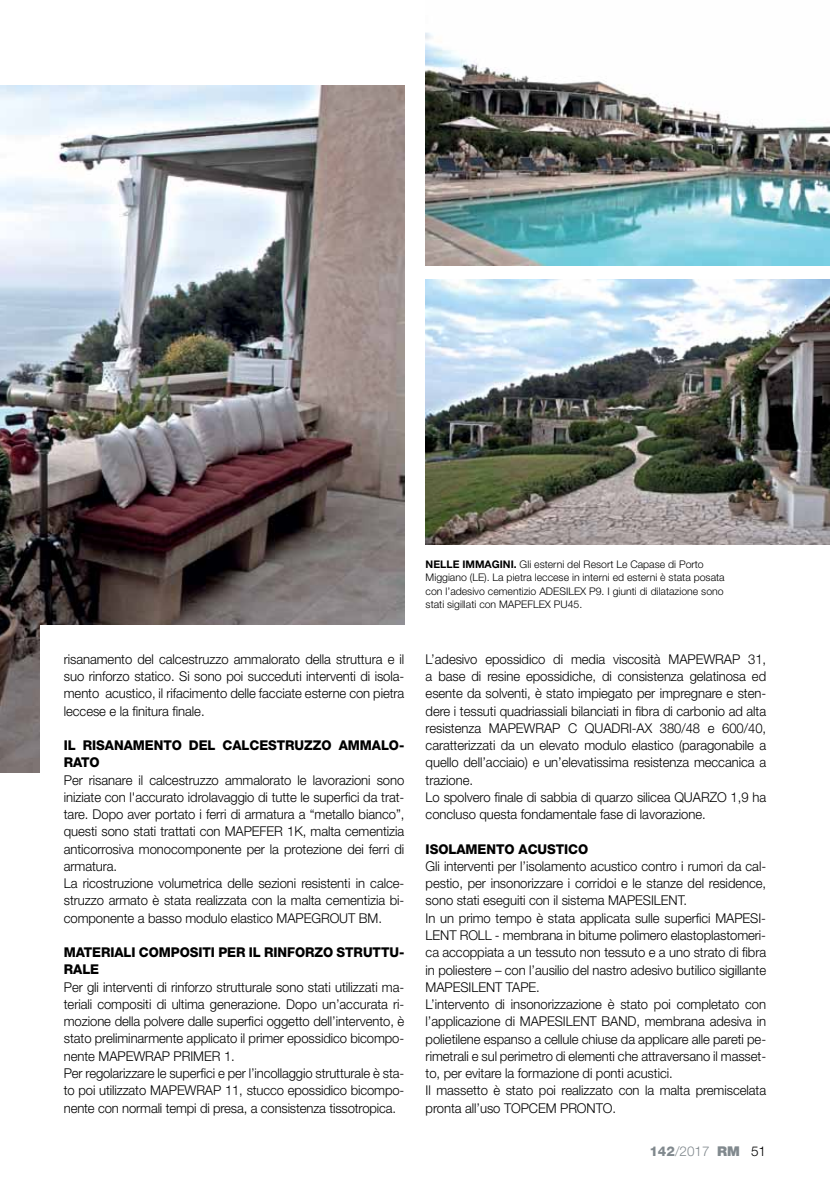
<style>
.page{position:relative;width:830px;height:1191px;background:#fff}
.page>*{position:absolute;margin:0;border:0;box-sizing:border-box;transform-origin:0 0}
.t1{font:300 13.5px/17.2px "Helvetica Neue LT Std";letter-spacing:-.005em;color:#000}
.t2{font:800 13.5px/17.2px "Helvetica Neue LT Std";letter-spacing:-.005em;color:#000}
.t3{font:300 13.5px "Helvetica Neue LT Std";color:#81898e}
.t4{font:300 10.5px/13.5px "Helvetica Neue LT Std";color:#000}
.s1{font-weight:700}
.s2{font-weight:800}
.s3{font-weight:900}
.s4{color:#000}
</style>
<div class="page">
<img style="left:0;top:85px;width:404px;height:687px">
<img style="left:425px;top:32px;width:404px;height:234px">
<img style="left:425px;top:280px;width:404px;height:265px">
<div style="left:40px;top:625px;width:490px;height:332px;background:#fff"></div>
<p class="t1" style="left:64px;top:650px;width:342px;text-align:justify">risanamento del calcestruzzo ammalorato della struttura e il suo rinforzo statico. Si sono poi succeduti interventi di isola&shy;mento acustico, il rifacimento delle facciate esterne con pietra leccese e la finitura finale.</p>
<p class="t2" style="left:64px;top:736px;width:342px">IL RISANAMENTO DEL CALCESTRUZZO AMMALO-<br>RATO</p>
<p class="t1" style="left:64px;top:771px;width:342px;text-align:justify">Per risanare il calcestruzzo ammalorato le lavorazioni sono iniziate con l'accurato idrolavaggio di tutte le superfici da trat&shy;tare. Dopo aver portato i ferri di armatura a “metallo bianco”, questi sono stati trattati con MAPEFER</p>
<p class="t1" style="left:64px;top:822px;width:342px;text-indent:223px">1K, malta cementizia anticorrosiva monocomponente per la protezione dei ferri di armatura.<br>La ricostruzione volumetrica delle sezioni resistenti in calce&shy;struzzo armato è stata realizzata con la malta cementizia bi&shy;componente a basso modulo elastico MAPEGR</p>
<p class="t1" style="left:329px;top:909px;width:54px">OUT BM.</p>
<p class="t2" style="left:64px;top:943px;width:342px">MATERIALI COMPOSITI PER IL RINFORZO STRUTTU-<br>RALE</p>
<p class="t1" style="left:64px;top:978px;width:342px">Per gli interventi di rinforzo strutturale sono stati utilizzati ma&shy;teriali compositi di ultima generazione. Dopo un’accurata ri&shy;mozione della polvere dalle superfici oggetto dell’intervento, è stato preliminarmente applicato il primer epossidico bicompo&shy;nente MAPEWRAP PRIMER 1.<br>Per regolarizzare le superfici e per l’incollaggio strutturale è sta&shy;to poi utilizzato MAPEWRAP 11, stucco epossidico bicompo&shy;nente con normali tempi di presa, a consistenza tissotropica.</p>
<p class="t4" style="left:425px;top:557px;width:300px"><span class="s1">NELLE IMMAGINI.</span> Gli esterni del Resort Le Capase di Porto<br>Miggiano (LE). La pietra leccese in interni ed esterni è stata posata con l’adesivo cementizio ADE</p>
<p class="t4" style="left:425px;top:584px;width:299px;text-indent:134px">SILEX P9. I giunti di dilatazione sono stati sigillati con MAPEFLEX PU45.</p>
<p class="t1" style="left:425px;top:650px;width:342px;text-align:justify">L’adesivo epossidico di media viscosità MAPEWRAP 31, a base di resine epossidiche, di consistenza gelatinosa ed esente da solventi, è stato impiegato per impregnare e sten&shy;dere i tessuti quadriassiali bilanciati in fibra di carbonio ad alta resistenza MAPEWRAP C QUADR</p>
<p class="t1" style="left:425px;top:719px;width:342px;text-indent:203px">I-AX 380/48 e 600/40, caratterizzati da un elevato modulo elastico (paragonabile a quello dell’acciaio) e un’elevatissima resistenza meccanica a trazione.<br>Lo spolvero finale di sabbia di quarzo silicea QUAR</p>
<p class="t1" style="left:709px;top:788px;width:58px">ZO 1,9 ha</p>
<p class="t1" style="left:425px;top:805px;width:281px">concluso questa fondamentale fase di lavorazione.</p>
<p class="t2" style="left:425px;top:840px;width:164px">ISOLAMENTO ACUSTICO</p>
<p class="t1" style="left:425px;top:857px;width:342px">Gli interventi per l’isolamento acustico contro i rumori da cal&shy;pestio, per insonorizzare i corridoi e le stanze del residence, sono stati eseguiti con il sistema MAPESILENT.<br>In un primo tempo è stata applicata sulle superfici MAPESI-LENT ROLL - membrana in bitume polimero elastoplastomeri&shy;ca accoppiata a un tessuto non tessuto e a uno strato di fibra in poliestere – con l’ausilio del nastro adesivo butilico sigillante MAPESILENT TAPE.<br>L’intervento di insonorizzazione è stato poi completato con l’applicazione di MAPESILENT BAND, membrana adesiva in polietilene espanso a cellule chiuse da applicare alle pareti pe&shy;rimetrali e sul perimetro di elementi che attraversano il masset&shy;to, per evitare la formazione di ponti acustici.<br>Il massetto è stato poi realizzato con la malta premiscelata pronta all’uso TOPCEM PRONTO.</p>
<p class="t3" style="left:649px;top:1142px;width:118px"><span class="s2">142</span>/2017 <span class="s3">RM</span> <span class="s4">51</span></p>
</div>
